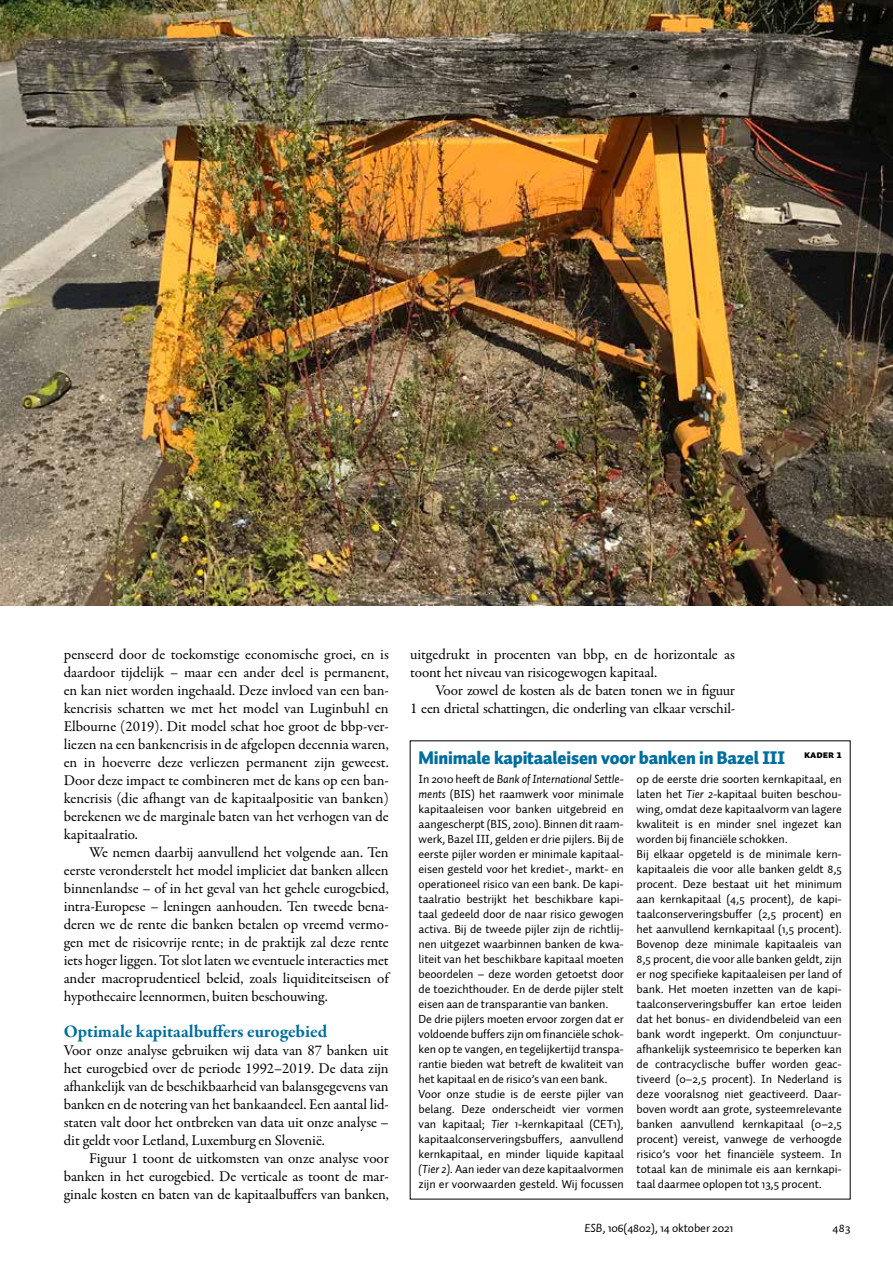
<style>
.page{position:relative;width:893px;height:1263px;background:#fff}
.page>*{position:absolute;margin:0;border:0;box-sizing:border-box;transform-origin:0 0}
.t1{font:900 18px "Auto 1";letter-spacing:-.01em;color:#006e9f}
.t2{font:700 18px "Garamond Premr Pro";color:#006e9f}
.t3{font:15px/18px "Garamond Premr Pro";letter-spacing:-.01em;color:#000;text-align:justify}
.t4{font:12px/15px "Auto 1";letter-spacing:-.005em;color:#000}
.t5{font:10.5px "Auto 1 Black Sm Cp";color:#000}
.s1{font-style:italic}
</style>
<div class="page">
<img style="left:0;top:0;width:893px;height:605px">
<p class="t3" style="left:64px;top:646px;width:327px">penseerd door de toekomstige economische groei, en is daardoor tijdelijk – maar een ander deel is permanent, en kan niet worden ingehaald. Deze invloed van een ban&shy;kencrisis schatten we met het model van Luginbuhl en Elbourne (2019). Dit model schat hoe groot de bbp-ver&shy;liezen na een bankencrisis in de afgelopen decennia waren, en in hoeverre deze verliezen permanent zijn geweest.<br>Door deze impact te combineren met de kans op een ban&shy;kencrisis (die afhangt van de kapitaalpositie van banken) berekenen we de marginale baten van het verhogen van de kapitaalratio.</p>
<p class="t3" style="left:64px;top:844px;width:327px;text-indent:26px">We nemen daarbij aanvullend het volgende aan. Ten eerste veronderstelt het model impliciet dat banken alleen binnenlandse – of in het geval van het gehele eurogebied, intra-Europese – leningen aanhouden. Ten tweede bena&shy;deren we de rente die banken betalen op vreemd vermo&shy;gen met de risicovrije rente; in de praktijk zal deze rente iets hoger liggen. Tot slot laten we eventuele interacties met ander macroprudentieel beleid, zoals liquiditeitseisen of hypothecaire leennormen, buiten beschouwing.</p>
<h1 class="t2" style="left:64px;top:1020px;width:265px">Optimale kapitaalbuffers eurogebied</h1>
<p class="t3" style="left:64px;top:1042px;width:326px">Voor onze analyse gebruiken wij data van 87 banken uit het eurogebied over de periode 1992–2019. De data zijn afhankelijk van de beschikbaarheid van balansgegevens van banken en de notering van het bankaandeel. Een aantal lid&shy;staten valt door het ontbreken van data uit onze analyse – dit geldt voor Letland, Luxemburg en Slovenië.</p>
<p class="t3" style="left:64px;top:1150px;width:327px;text-indent:26px">Figuur 1 toont de uitkomsten van onze analyse voor banken in het eurogebied. De verticale as toont de mar&shy;ginale kosten en baten van de kapitaalbuffers van banken,</p>
<p class="t3" style="left:410px;top:646px;width:326px">uitgedrukt in procenten van bbp, en de horizontale as toont het niveau van risicogewogen kapitaal.</p>
<p class="t3" style="left:410px;top:682px;width:326px;text-align:right">Voor zowel de kosten als de baten tonen we in figuur<br>1 een drietal schattingen, die onderling van elkaar verschil-</p>
<h1 class="t1" style="left:419px;top:746px;width:368px">Minimale kapitaaleisen voor banken in Bazel III</h1>
<p class="t4" style="left:419px;top:772px;width:207px">In 2010 heeft de <span class="s1">Bank of International Settle&shy;ments</span> (BIS) het raamwerk voor minimale kapitaaleisen voor banken uitgebreid en aangescherpt (BIS, 2010). Binnen dit raam&shy;werk, Bazel III, gelden er drie pijlers. Bij de eerste pijler worden er minimale kapitaal&shy;eisen gesteld voor het krediet-, markt- en operationeel risico van een bank. De kapi&shy;taalratio bestrijkt het beschikbare kapi&shy;taal gedeeld door de naar risico gewogen activa. Bij de tweede pijler zijn de richtlij&shy;nen uitgezet waarbinnen banken de kwa&shy;liteit van het beschikbare kapitaal moeten beoordelen – deze worden getoetst door de toezichthouder. En de derde pijler stelt eisen aan de transparantie van banken.<br>De drie pijlers moeten ervoor zorgen dat er voldoende buffers zijn om financiële schok&shy;ken op te vangen, en tegelijkertijd transpa&shy;rantie bieden wat betreft de kwaliteit van het kapitaal en de risico’s van een bank.<br>Voor onze studie is de eerste pijler van belang. Deze onderscheidt vier vormen van kapitaal; <span class="s1">Tier 1</span>-kernkapitaal (CET1), kapitaalconserveringsbuffers, aanvullend kernkapitaal, en minder liquide kapitaal <span class="s1">(Tier 2)</span>. Aan ieder van deze kapitaalvormen zijn er voorwaarden gesteld. Wij focussen</p>
<p class="t4" style="left:637px;top:772px;width:207px">op de eerste drie soorten kernkapitaal, en laten het <span class="s1">Tier 2</span>-kapitaal buiten beschou&shy;wing, omdat deze kapitaalvorm van lagere kwaliteit is en minder snel ingezet kan worden bij financiële schokken.<br>Bij elkaar opgeteld is de minimale kern&shy;kapitaaleis die voor alle banken geldt 8,5 procent. Deze bestaat uit het minimum aan kernkapitaal (4,5 procent), de kapi&shy;taalconserveringsbuffer (2,5 procent) en het aanvullend kernkapitaal (1,5 procent).<br>Bovenop deze minimale kapitaaleis van 8,5 procent, die voor alle banken geldt, zijn er nog specifieke kapitaaleisen per land of bank. Het moeten inzetten van de kapi&shy;taalconserveringsbuffer kan ertoe leiden dat het bonus- en dividendbeleid van een bank wordt ingeperkt. Om conjunctuur&shy;afhankelijk systeemrisico te beperken kan de contracyclische buffer worden geac&shy;tiveerd (0–2,5 procent). In Nederland is deze vooralsnog niet geactiveerd. Daar&shy;boven wordt aan grote, systeemrelevante banken aanvullend kernkapitaal (0–2,5 procent) vereist, vanwege de verhoogde risico’s voor het financiële systeem. In totaal kan de minimale eis aan kernkapi&shy;taal daarmee oplopen tot 13,5 procent.</p>
<p class="t5" style="left:804px;top:749px;width:39px">KADER 1</p>
<p class="t4" style="left:584px;top:1221px;width:150px"><span class="s1">ESB</span>, 106(4802), 14 oktober 2021</p>
<p class="t4" style="left:833px;top:1221px;width:19px">483</p>
</div>
